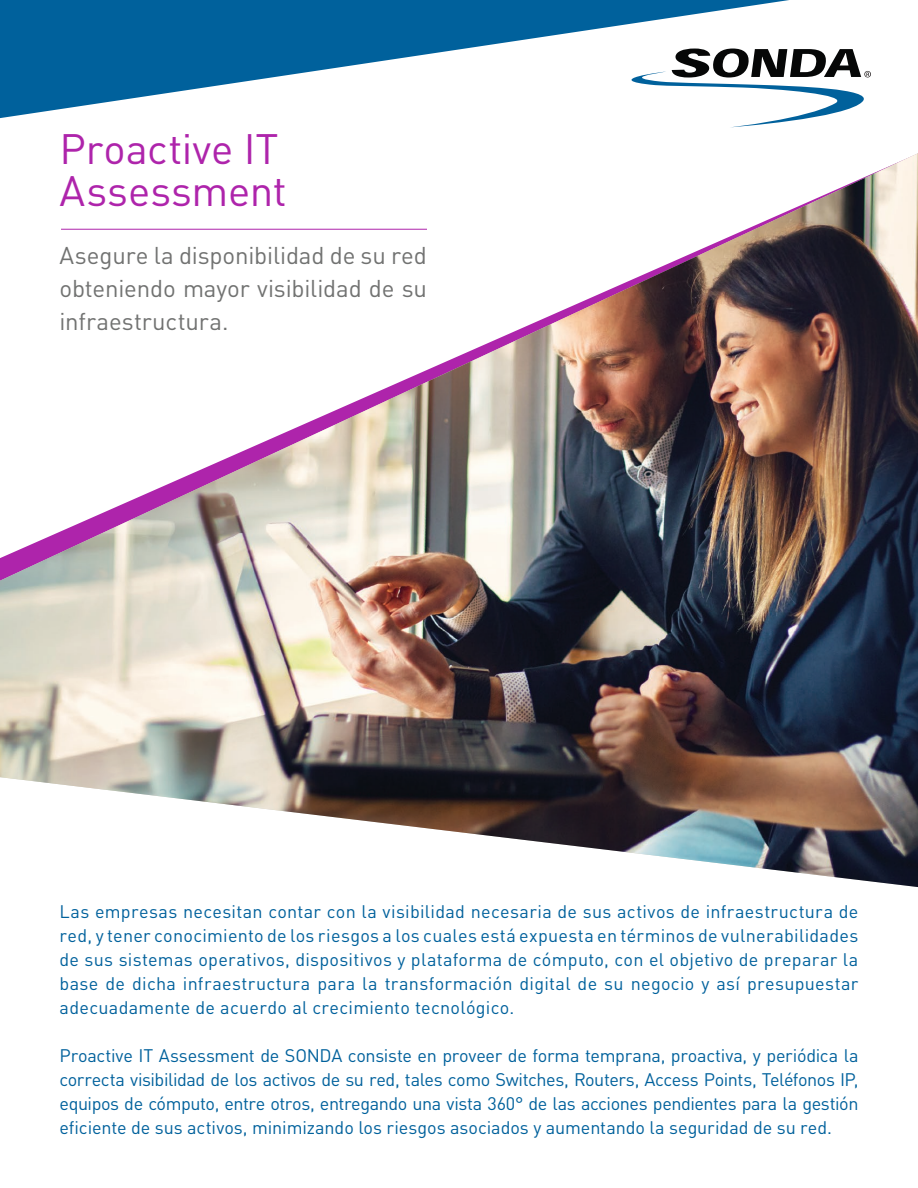
<style>
.page{position:relative;width:918px;height:1188px;background:#fff}
.page>*{position:absolute;margin:0;border:0;box-sizing:border-box;transform-origin:0 0}
.t1{font:42px/42px "DIN Pro";color:#ae24ab}
.t2{font:24px/33px "DIN Pro";letter-spacing:-.005em;color:#717271;text-align:justify}
.t3{font:18px/24px "DIN Pro";letter-spacing:.005em;color:#00619c;text-align:justify}
</style>
<div class="page">
<svg style="left:733px;top:49px;width:138px;height:78px"></svg>
<svg style="left:0;top:0;width:789px;height:118px;fill:#00619c"></svg>
<img style="left:0;top:153px;width:918px;height:734px">
<hr style="left:61px;top:229px;width:366px;height:1px;background:#ae24ab">
<p class="t1" style="left:60px;top:124px;width:229px">Proactive IT<br>Assessment</p>
<p class="t2" style="left:60px;top:237px;width:369px">Asegure la disponibilidad de su red obteniendo mayor visibilidad de su infraestructura.</p>
<p class="t3" style="left:60px;top:898px;width:800px">Las empresas necesitan contar con la visibilidad necesaria de sus activos de infraestructura de red, y tener conocimiento de los riesgos a los cuales está expuesta en términos de vulnerabilidades de sus sistemas operativos, dispositivos y plataforma de cómputo, con el objetivo de preparar la base de dicha infraestructura para la transformación digital de su negocio y así presupuestar adecuadamente de acuerdo al crecimiento tecnológico.</p>
<p class="t3" style="left:60px;top:1042px;width:801px">Proactive IT Assessment de SONDA consiste en proveer de forma temprana, proactiva, y periódica la correcta visibilidad de los activos de su red, tales como Switches, Routers, Access Points, Teléfonos IP, equipos de cómputo, entre otros, entregando una vista 360° de las acciones pendientes para la gestión eficiente de sus activos, minimizando los riesgos asociados y aumentando la seguridad de su red.</p>
</div>
